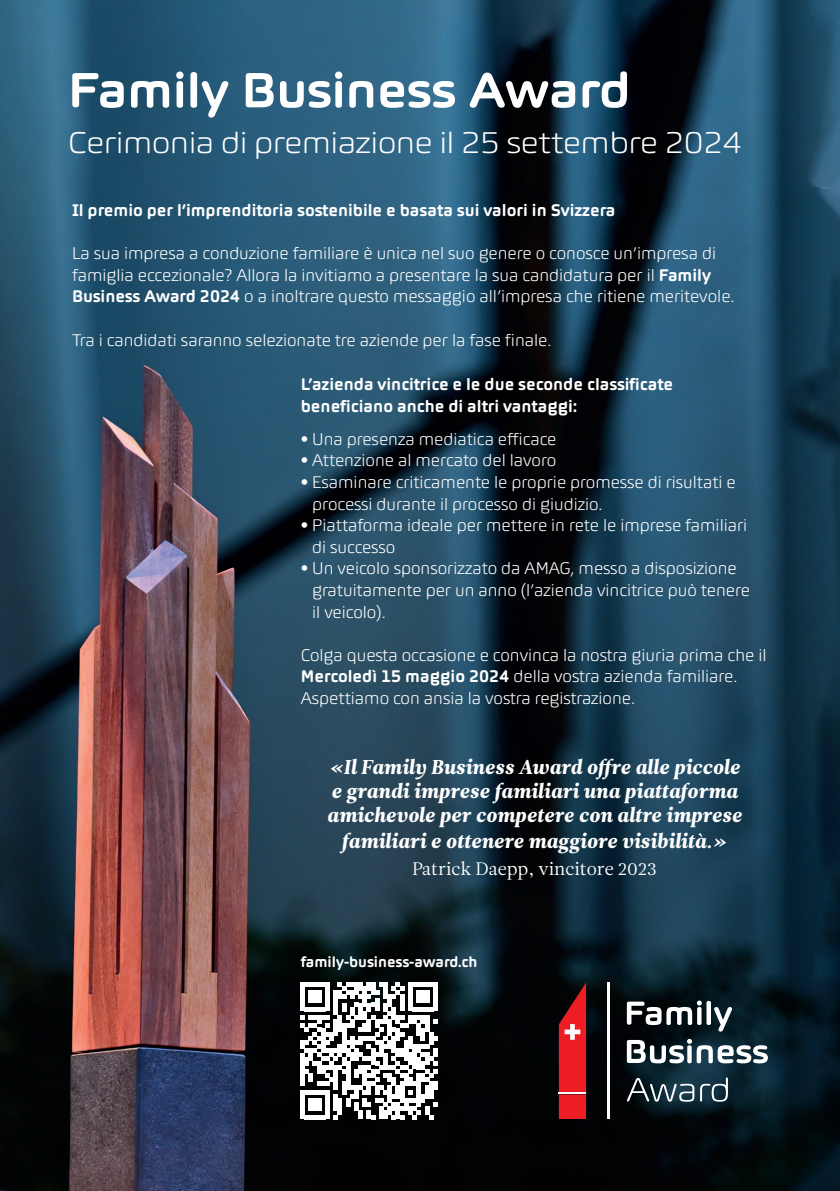
<style>
.page{position:relative;width:840px;height:1191px;background:#fff}
.page>*{position:absolute;margin:0;border:0;box-sizing:border-box;transform-origin:0 0}
.t1{font:700 52.6px "AMAG Display";letter-spacing:-.005em;color:#fff}
.t2{font:300 32px "AMAG Display";color:#fff}
.t3{font:20px/24px "Leitura News Italic 4";color:#fff}
.t4{font:300 18px/21.6px "AMAG Text";color:#fff}
.t5{font:700 18px/21.6px "AMAG Text";color:#fff}
.t6{font:18px "Leitura News Roman 1";color:#fff}
.t7{font:700 16px "AMAG Text";letter-spacing:-.01em;color:#fff}
.s1{font-weight:700}
</style>
<div class="page">
<img style="left:0;top:0;width:839px;height:1191px">
<svg style="left:300px;top:982px;width:137px;height:137px"></svg>
<hr style="left:606px;top:982px;width:3px;height:137px;background:#fff">
<svg style="left:558px;top:982px;width:27px;height:137px;background:#c02025"></svg>
<svg style="left:626px;top:1000px;width:105px;height:31px"></svg>
<svg style="left:626px;top:1038px;width:141px;height:25px"></svg>
<svg style="left:626px;top:1077px;width:101px;height:25px;background:#3e535d"></svg>
<hr style="left:558px;top:1092px;width:27px;height:2px;background:#fff">
<h1 class="t1" style="left:68px;top:60px;width:563px">Family Business Award</h1>
<h2 class="t2" style="left:68px;top:124px;width:675px">Cerimonia di premiazione il 25 settembre 2024</h2>
<p class="t5" style="left:72px;top:199px;width:544px">Il premio per l’imprenditoria sostenibile e basata sui valori in Svizzera</p>
<p class="t4" style="left:72px;top:242px;width:663px">La sua impresa a conduzione familiare è unica nel suo genere o conosce un’impresa di famiglia eccezionale? Allora la invitiamo a presentare la sua candidatura per il <span class="s1">Family<br>Business Award 2024</span> o a inoltrare questo messaggio all’impresa che ritiene meritevole.</p>
<p class="t4" style="left:72px;top:329px;width:480px">Tra i candidati saranno selezionate tre aziende per la fase finale.</p>
<p class="t5" style="left:300px;top:373px;width:373px">L’azienda vincitrice e le due seconde classificate beneficiano anche di altri vantaggi:</p>
<p class="t4" style="left:300px;top:428px;width:257px">• Una presenza mediatica efficace</p>
<p class="t4" style="left:300px;top:449px;width:257px">• Attenzione al mercato del lavoro</p>
<p class="t4" style="left:312px;top:471px;width:424px;text-indent:-11px">• Esaminare criticamente le proprie promesse di risultati e processi durante il processo di giudizio.</p>
<p class="t4" style="left:312px;top:514px;width:436px;text-indent:-11px">• Piattaforma ideale per mettere in rete le imprese familiari di successo</p>
<p class="t4" style="left:312px;top:557px;width:439px;text-indent:-11px">• Un veicolo sponsorizzato da AMAG, messo a disposizione gratuitamente per un anno (l’azienda vincitrice può tenere il veicolo).</p>
<p class="t4" style="left:300px;top:644px;width:467px">Colga questa occasione e convinca la nostra giuria prima che il<br><span class="s1">Mercoledì 15 maggio 2024</span> della vostra azienda familiare.<br>Aspettiamo con ansia la vostra registrazione.</p>
<p class="t3" style="left:327px;top:755px;width:416px">«Il Family Business Award offre alle piccole e grandi imprese familiari una piattaforma amichevole per competere con altre imprese</p>
<p class="t3" style="left:341px;top:829px;width:387px">familiari e ottenere maggiore visibilità.»</p>
<p class="t6" style="left:412px;top:858px;width:246px">Patrick Daepp, vincitore 2023</p>
<p class="t7" style="left:300px;top:953px;width:178px">family-business-award.ch</p>
</div>
